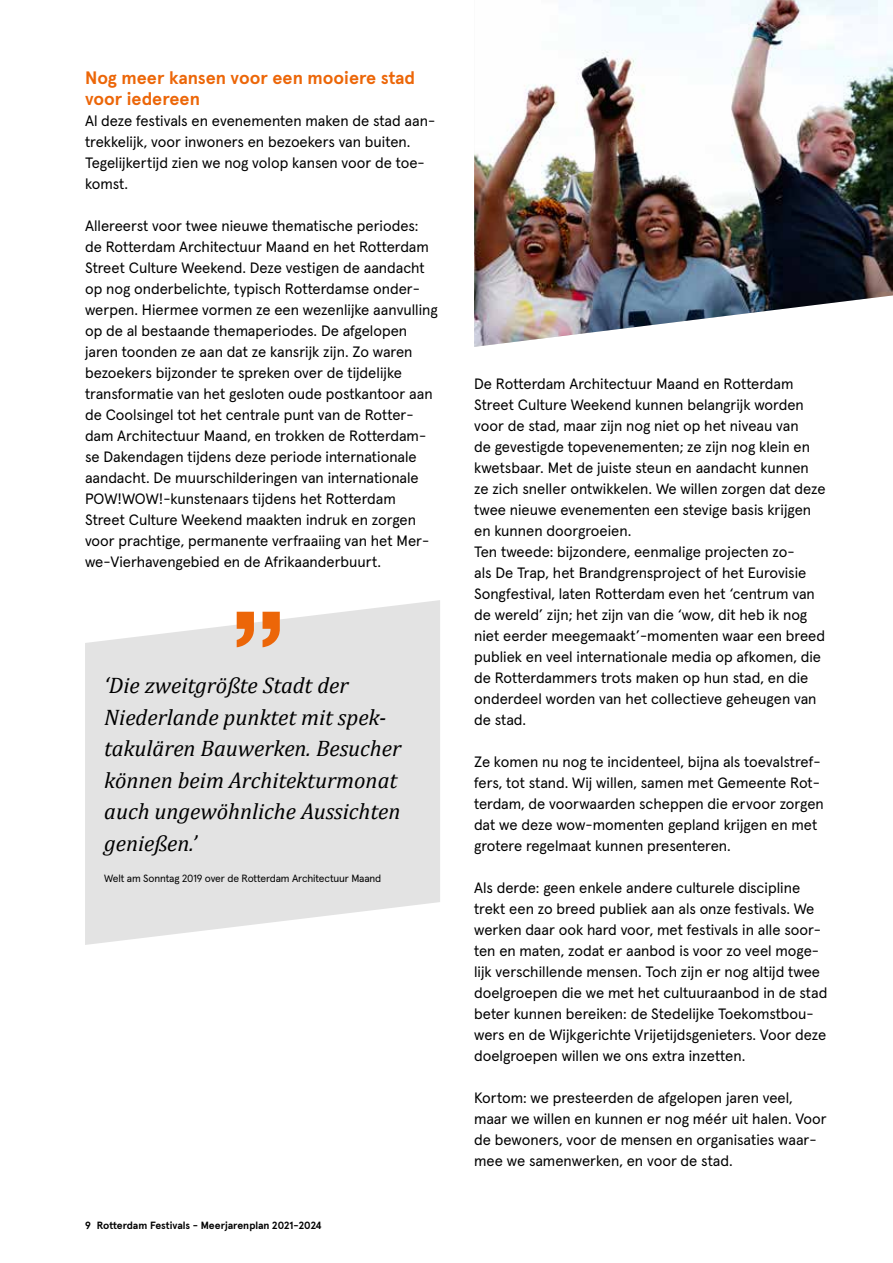
<style>
.page{position:relative;width:893px;height:1263px;background:#fff}
.page>*{position:absolute;margin:0;border:0;box-sizing:border-box;transform-origin:0 0}
.t1{font:italic 22.5px/31.5px "Cambria";color:#000}
.t2{font:700 18px/21px "Apercu Pro";color:#ec6608}
.t3{font:15px/21px "Apercu Pro";color:#000}
.t4{font:10.5px "Apercu Pro";letter-spacing:-.01em;color:#000}
.t5{font:700 10.5px "Apercu Pro";color:#000}
</style>
<div class="page">
<svg style="left:85px;top:600px;width:355px;height:345px;background:#e6e6e6"></svg>
<svg style="left:237px;top:612px;width:43px;height:35px;background:#ea975d"></svg>
<img style="left:474px;top:0;width:419px;height:347px">
<p class="t2" style="left:85px;top:66px;width:332px">Nog meer kansen voor een mooiere stad voor iedereen</p>
<p class="t3" style="left:85px;top:109px;width:352px">Al deze festivals en evenementen maken de stad aan&shy;trekkelijk, voor inwoners en bezoekers van buiten.<br>Tegelijkertijd zien we nog volop kansen voor de toe&shy;komst.</p>
<p class="t3" style="left:85px;top:214px;width:354px">Allereerst voor twee nieuwe thematische periodes: de Rotterdam Architectuur Maand en het Rotterdam Street Culture Weekend. Deze vestigen de aandacht op nog onderbelichte, typisch Rotterdamse onder&shy;werpen. Hiermee vormen ze een wezenlijke aanvulling op de al bestaande themaperiodes. De afgelopen jaren toonden ze aan dat ze kansrijk zijn. Zo waren bezoekers bijzonder te spreken over de tijdelijke transformatie van het gesloten oude postkantoor aan de Coolsingel tot het centrale punt van de Rotter&shy;dam Architectuur Maand, en trokken de Rotterdam&shy;se Dakendagen tijdens deze periode internationale aandacht. De muurschilderingen van internationale POW!WOW!-kunstenaars tijdens het Rotterdam Street Culture Weekend maakten indruk en zorgen voor prachtige, permanente verfraaiing van het Mer&shy;we-Vierhavengebied en de Afrikaanderbuurt.</p>
<h1 class="t1" style="left:104px;top:669px;width:299px">‘Die zweitgrößte Stadt der<br>Niederlande punktet mit spek&shy;takulären Bauwerken. Besucher können beim Architekturmonat auch ungewöhnliche Aussichten genießen.’</h1>
<p class="t4" style="left:104px;top:870px;width:279px">Welt am Sonntag 2019 over de Rotterdam Architectuur Maand</p>
<p class="t5" style="left:85px;top:1217px;width:238px">9 Rotterdam Festivals - Meerjarenplan 2021-2024</p>
<p class="t3" style="left:474px;top:372px;width:353px">De Rotterdam Architectuur Maand en Rotterdam Street Culture Weekend kunnen belangrijk worden voor de stad, maar zijn nog niet op het niveau van<br>de gevestigde topevenementen; ze zijn nog klein en kwetsbaar. Met de juiste steun en aandacht kunnen ze zich sneller ontwikkelen. We willen zorgen dat deze twee nieuwe evenementen een stevige basis krijgen en kunnen doorgroeien.<br>Ten tweede: bijzondere, eenmalige projecten zo-<br>als De Trap, het Brandgrensproject of het Eurovisie Songfestival, laten Rotterdam even het ‘centrum van de wereld’ zijn; het zijn van die ‘wow, dit heb ik nog niet eerder meegemaakt’-momenten waar een breed publiek en veel internationale media op afkomen, die de Rotterdammers trots maken op hun stad, en die onderdeel worden van het collectieve geheugen van de stad.</p>
<p class="t3" style="left:474px;top:750px;width:351px">Ze komen nu nog te incidenteel, bijna als toevalstref&shy;fers, tot stand. Wij willen, samen met Gemeente Rot&shy;terdam, de voorwaarden scheppen die ervoor zorgen dat we deze wow-momenten gepland krijgen en met grotere regelmaat kunnen presenteren.</p>
<p class="t3" style="left:474px;top:876px;width:355px">Als derde: geen enkele andere culturele discipline trekt een zo breed publiek aan als onze festivals. We werken daar ook hard voor, met festivals in alle soor&shy;ten en maten, zodat er aanbod is voor zo veel moge&shy;lijk verschillende mensen. Toch zijn er nog altijd twee doelgroepen die we met het cultuuraanbod in de stad beter kunnen bereiken: de Stedelijke Toekomstbou&shy;wers en de Wijkgerichte Vrijetijdsgenieters. Voor deze doelgroepen willen we ons extra inzetten.</p>
<p class="t3" style="left:474px;top:1086px;width:354px">Kortom: we presteerden de afgelopen jaren veel, maar we willen en kunnen er nog méér uit halen. Voor de bewoners, voor de mensen en organisaties waar&shy;mee we samenwerken, en voor de stad.</p>
</div>
